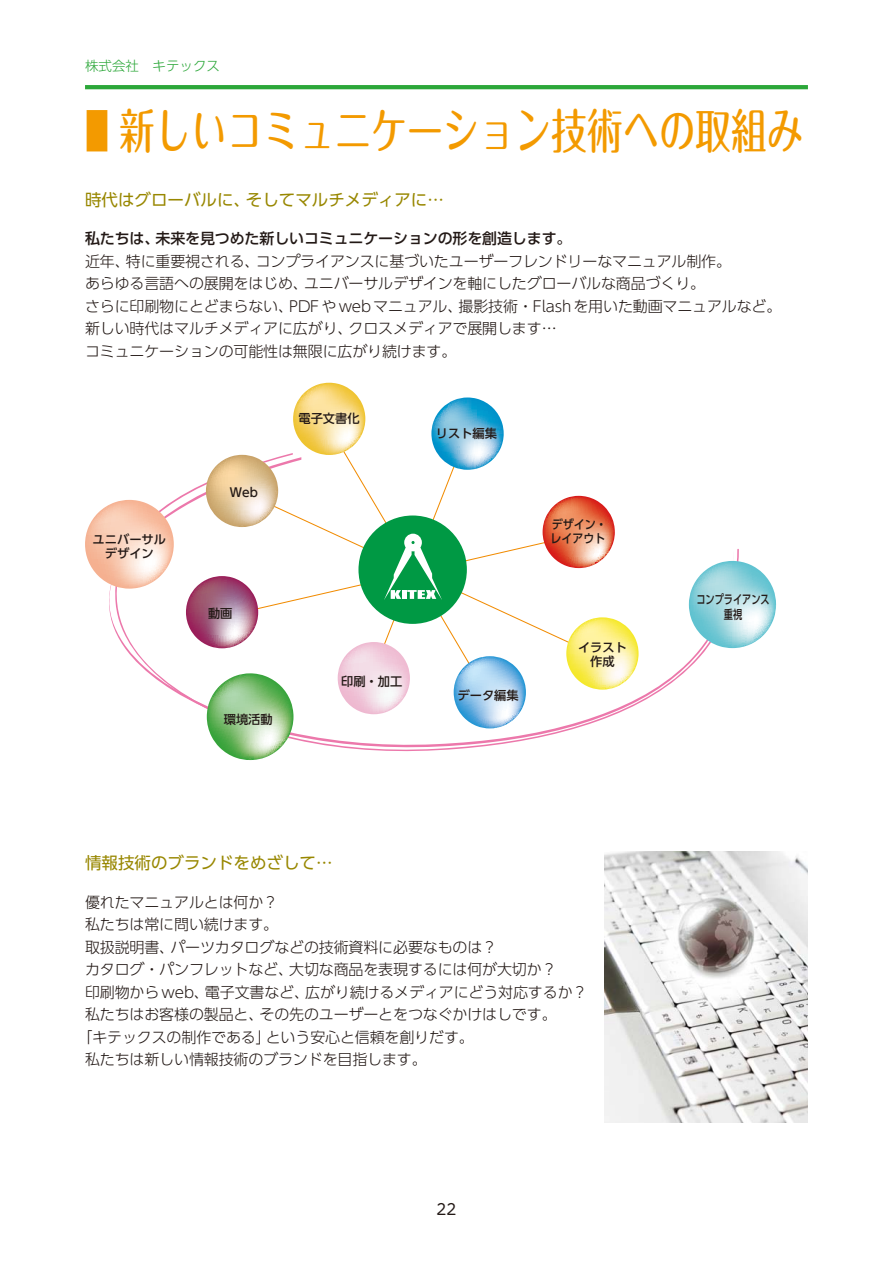
<style>
.page{position:relative;width:893px;height:1263px;background:#fff}
.page>*{position:absolute;margin:0;border:0;box-sizing:border-box;transform-origin:0 0}
.t1{font:48px "Maru Fo Pro Medium 90 msp RKSJ H";color:#f39a00;scale:.75 1}
.t2{font:16.5px "UD Shin Go Pro Regular 90 msp RKSJ H";color:#988700}
.t3{font:15px/22.5px "UD Shin Go Pro Light 90 msp RKSJ H";letter-spacing:-.01em;color:#231916}
.t4{font:15px "UD Shin Go Pro Medium 90 msp RKSJ H";letter-spacing:-.01em;color:#231916}
.t5{font:15px "UD Shin M Go Pro Regular 90 msp RKSJ H";color:#231916}
.t6{font:13.5px "UD Shin Go Pro Light 90 msp RKSJ H";color:#2ca739}
.t7{font:12.3px/14.2px "UD Shin Go Pro Medium 90 msp RKSJ H";color:#231916;text-align:center}
.t8{font:12.3px/14.2px "UD Shin Go Pro Medium 90 msp RKSJ H";color:#231916;scale:.9 1}
.t9{font:12.3px/14.2px "UD Shin Go Pro Medium 90 msp RKSJ H";color:#231916;text-align:center;scale:.75 1}
.s1{font-family:"UD Shin Go Pro Light 90 msp RKSJ H"}
</style>
<div class="page">
<hr style="left:85px;top:85px;width:723px;height:4px;background:#2ca739">
<img style="left:604px;top:851px;width:204px;height:272px">
<svg style="left:109px;top:493px;width:630px;height:210px"></svg>
<svg style="left:85px;top:500px;width:89px;height:89px"></svg>
<svg style="left:689px;top:561px;width:87px;height:87px"></svg>
<svg style="left:186px;top:383px;width:453px;height:377px"></svg>
<p class="t6" style="left:85px;top:61px;width:136px">株式会社　キテックス</p>
<h1 class="t1" style="left:85px;top:112px;width:959px"><span class="s1">■</span> 新しいコミュニケーション技術への取組み</h1>
<p class="t2" style="left:85px;top:193px;width:360px">時代はグローバルに、そしてマルチメディアに…</p>
<p class="t4" style="left:85px;top:233px;width:488px">私たちは、未来を見つめた新しいコミュニケーションの形を創造します。</p>
<p class="t3" style="left:85px;top:252px;width:698px">近年、特に重要視される、コンプライアンスに基づいたユーザーフレンドリーなマニュアル制作。<br>あらゆる言語への展開をはじめ、ユニバーサルデザインを軸にしたグローバルな商品づくり。<br>さらに印刷物にとどまらない、PDFやwebマニュアル、撮影技術・Flashを用いた動画マニュアルなど。新しい時代はマルチメディアに広がり、クロスメディアで展開します…<br>コミュニケーションの可能性は無限に広がり続けます。</p>
<p class="t7" style="left:93px;top:534px;width:75px">ユニバーサルデザイン</p>
<p class="t7" style="left:230px;top:486px;width:29px">Ｗeb</p>
<p class="t7" style="left:298px;top:413px;width:63px">電子文書化</p>
<p class="t7" style="left:208px;top:608px;width:26px">動画</p>
<p class="t7" style="left:224px;top:714px;width:50px">環境活動</p>
<p class="t7" style="left:341px;top:676px;width:63px">印刷・加工</p>
<p class="t7" style="left:436px;top:428px;width:63px">リスト編集</p>
<p class="t8" style="left:550px;top:519px;width:64px">デザイン・レイアウト</p>
<p class="t7" style="left:458px;top:689px;width:63px">データ編集</p>
<p class="t7" style="left:578px;top:642px;width:50px">イラスト作成</p>
<p class="t2" style="left:85px;top:857px;width:249px">情報技術のブランドをめざして…</p>
<p class="t3" style="left:85px;top:893px;width:195px">優れたマニュアルとは何か？</p>
<p class="t3" style="left:85px;top:915px;width:195px">私たちは常に問い続けます。</p>
<p class="t3" style="left:85px;top:938px;width:414px">取扱説明書、パーツカタログなどの技術資料に必要なものは？</p>
<p class="t3" style="left:85px;top:960px;width:473px">カタログ・パンフレットなど、大切な商品を表現するには何が大切か？</p>
<p class="t3" style="left:85px;top:983px;width:504px">印刷物からweb、電子文書など、広がり続けるメディアにどう対応するか？</p>
<p class="t3" style="left:85px;top:1005px;width:473px">私たちはお客様の製品と、その先のユーザーとをつなぐかけはしです。</p>
<p class="t3" style="left:78px;top:1028px;width:398px">「キテックスの制作である」という安心と信頼を創りだす。</p>
<p class="t3" style="left:85px;top:1050px;width:343px">私たちは新しい情報技術のブランドを目指します。</p>
<p class="t5" style="left:437px;top:1204px;width:21px">22</p>
<p class="t9" style="left:696px;top:594px;width:99px">コンプライアンス重視</p>
</div>
